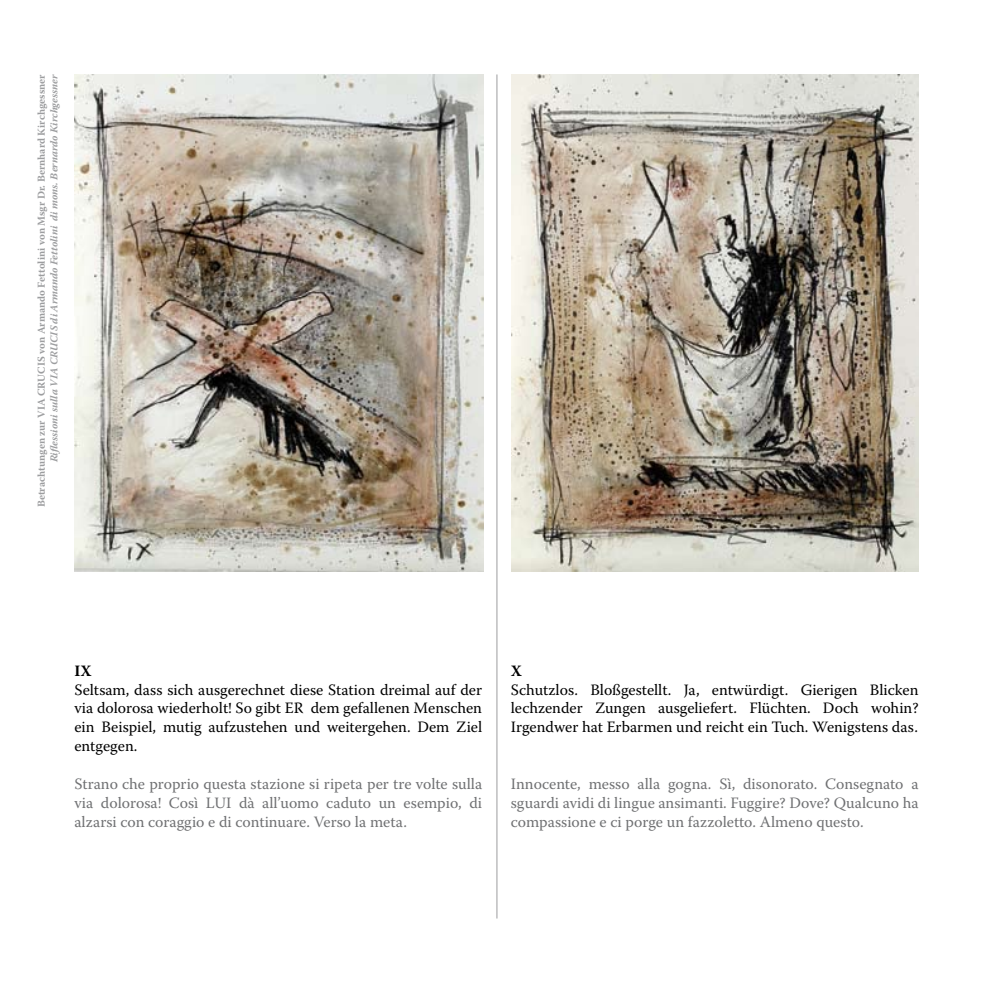
<style>
.page{position:relative;width:993px;height:993px;background:#fff}
.page>*{position:absolute;margin:0;border:0;box-sizing:border-box;transform-origin:0 0}
.t1{font:15.75px/18.9px "Warnock Pro";color:#000;text-align:justify}
.t2{font:15.75px/18.9px "Warnock Pro";color:#707173;text-align:justify}
.t3{font:700 15.75px "Warnock Pro";color:#000}
.t4{font:700 10.5px "Warnock Pro";color:#9c9d9f}
.t5{font:italic 700 10.5px "Warnock Pro";color:#9c9d9f}
</style>
<div class="page">
<hr style="left:496px;top:74px;width:1px;height:844px;background:#9c9d9f">
<img style="left:74px;top:74px;width:409px;height:497px">
<img style="left:511px;top:74px;width:407px;height:497px">
<p class="t4" style="left:35px;top:507px;width:434px;rotate:-90deg">Betrachtungen zur VIA CRUCIS von Armando Fettolini von Msgr Dr. Bernhard Kirchgessner</p>
<p class="t5" style="left:48px;top:462px;width:390px;rotate:-90deg">Riflessioni sulla VIA CRUCIS di Armando Fettolini di mons. Bernardo Kirchgessner</p>
<p class="t3" style="left:74px;top:660px;width:19px">IX</p>
<p class="t1" style="left:74px;top:679px;width:409px">Seltsam, dass sich ausgerechnet diese Station dreimal auf der via dolorosa wiederholt! So gibt ER dem gefallenen Menschen ein Beispiel, mutig aufzustehen und weitergehen. Dem Ziel entgegen.</p>
<p class="t2" style="left:74px;top:774px;width:409px">Strano che proprio questa stazione si ripeta per tre volte sulla via dolorosa! Così LUI dà all’uomo caduto un esempio, di alzarsi con coraggio e di continuare. Verso la meta.</p>
<p class="t3" style="left:510px;top:660px;width:13px">X</p>
<p class="t1" style="left:510px;top:679px;width:409px">Schutzlos. Bloßgestellt. Ja, entwürdigt. Gierigen Blicken lechzender Zungen ausgeliefert. Flüchten. Doch wohin?<br>Irgendwer hat Erbarmen und reicht ein Tuch. Wenigstens das.</p>
<p class="t2" style="left:510px;top:774px;width:409px">Innocente, messo alla gogna. Sì, disonorato. Consegnato a sguardi avidi di lingue ansimanti. Fuggire? Dove? Qualcuno ha compassione e ci porge un fazzoletto. Almeno questo.</p>
</div>
